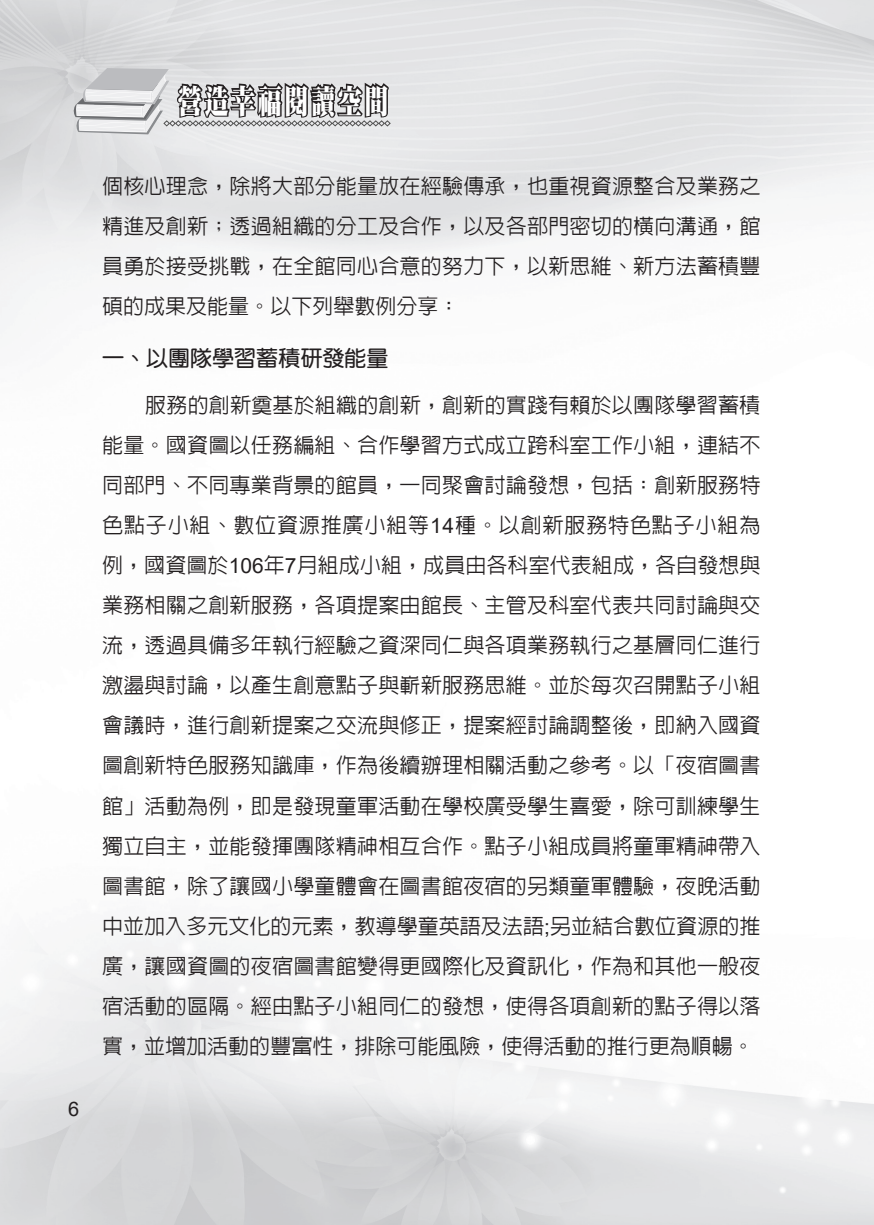
<style>
.page{position:relative;width:874px;height:1225px;background:#fff}
.page>*{position:absolute;margin:0;border:0;box-sizing:border-box;transform-origin:0 0}
.t1{font:33px "DF Ming Std W12";letter-spacing:.1em;color:#fff;scale:.73 1}
.一{font:22px "DF Yuan Std W7";color:#231f20}
.內文{font:500 21px/40px "Lin Gothic";letter-spacing:.01em;color:#231f20;text-align:justify}
.t2{font:20px "Arial";color:#231f20}
.s1{font-family:"Arial";font-weight:400}
</style>
<div class="page">
<svg style="left:72px;top:68px;width:318px;height:66px;background:#ababac"></svg>
<p class="t2" style="left:68px;top:1094px;width:13px">6</p>
<h1 class="t1" style="left:178px;top:83px;width:290px">營造幸福閱讀空間</h1>
<p class="內文" style="left:102px;top:166px;width:659px">個核心理念，除將大部分能量放在經驗傳承，也重視資源整合及業務之精進及創新；透過組織的分工及合作，以及各部門密切的橫向溝通，館員勇於接受挑戰，在全館同心合意的努力下，以新思維、新方法蓄積豐碩的成果及能量。以下列舉數例分享：</p>
<p class="一" style="left:102px;top:346px;width:288px">一、以團隊學習蓄積研發能量</p>
<p class="內文" style="left:102px;top:385px;width:659px;text-indent:43px">服務的創新奠基於組織的創新，創新的實踐有賴於以團隊學習蓄積能量。國資圖以任務編組、合作學習方式成立跨科室工作小組，連結不同部門、不同專業背景的館員，一同聚會討論發想，包括：創新服務特色點子小組、數位資源推廣小組等<span class="s1">14</span>種。以創新服務特色點子小組為例，國資圖於<span class="s1">106</span>年<span class="s1">7</span>月組成小組，成員由各科室代表組成，各自發想與業務相關之創新服務，各項提案由館長、主管及科室代表共同討論與交流，透過具備多年執行經驗之資深同仁與各項業務執行之基層同仁進行激盪與討論，以產生創意點子與嶄新服務思維。並於每次召開點子小組會議時，進行創新提案之交流與修正，提案經討論調整後，即納入國資圖創新特色服務知識庫，作為後續辦理相關活動之參考。以「夜宿圖書館」活動為例，即是發現童軍活動在學校廣受學生喜愛，除可訓練學生獨立自主，並能發揮團隊精神相互合作。點子小組成員將童軍精神帶入圖書館，除了讓國小學童體會在圖書館夜宿的另類童軍體驗，夜晚活動中並加入多元文化的元素，教導學童英語及法語<span class="s1">;</span>另並結合數位資源的推廣，讓國資圖的夜宿圖書館變得更國際化及資訊化，作為和其他一般夜宿活動的區隔。經由點子小組同仁的發想，使得各項創新的點子得以落實，並增加活動的豐富性，排除可能風險，使得活動的推行更為順暢。</p>
</div>
